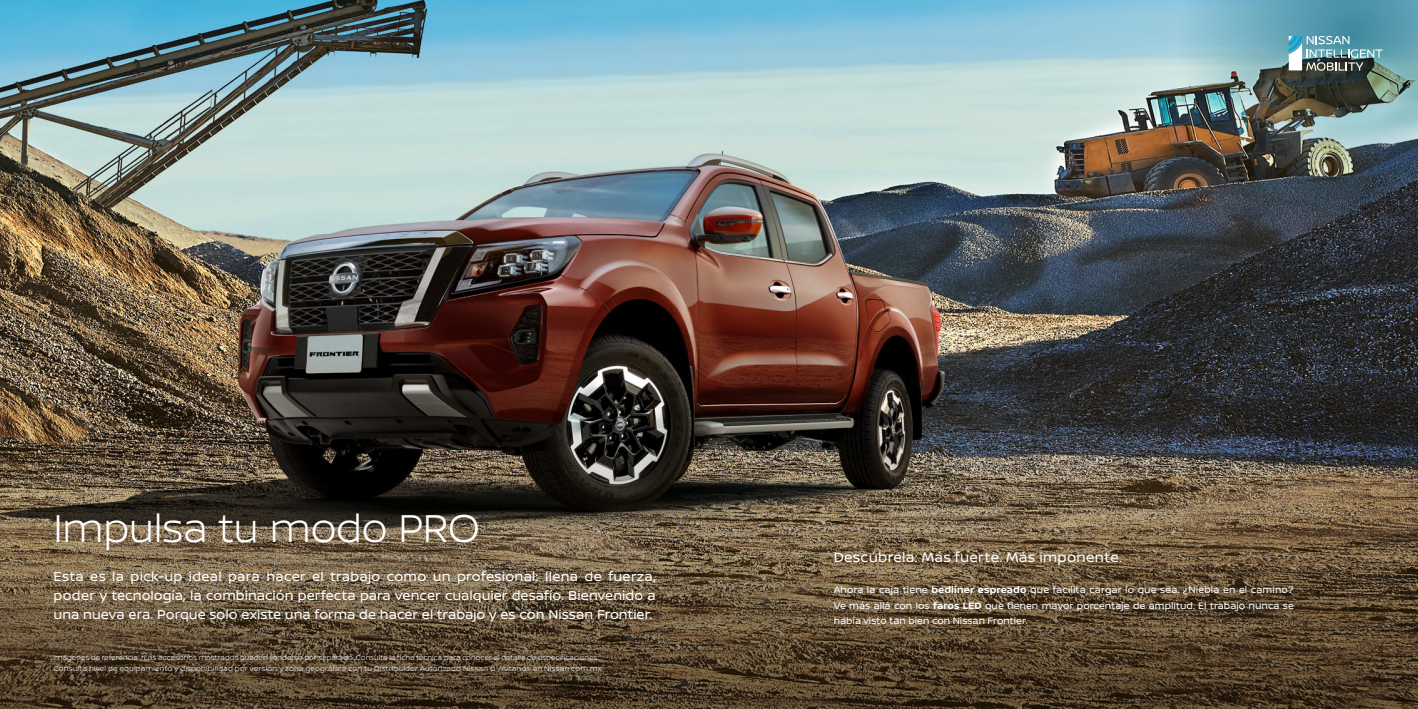
<style>
.page{position:relative;width:1418px;height:709px;background:#fff}
.page>*{position:absolute;margin:0;border:0;box-sizing:border-box;transform-origin:0 0}
.t1{font:300 41.25px "Nissan Brand";letter-spacing:-.01em;color:#fff}
.t2{font:14.38px "Nissan Brand";letter-spacing:.02em;color:#fff}
.t3{font:13.75px/18.8px "Nissan Brand";color:#fff;text-align:justify}
.t4{font:10px/15.6px "Nissan Brand";color:#fff;text-align:justify}
.t5{font:300 7.5px/10.6px "Nissan Brand";letter-spacing:.01em;color:#fff}
.s1{font-weight:700}
</style>
<div class="page">
<img style="left:0;top:0;width:1417px;height:387px">
<img style="left:0;top:387px;width:1417px;height:322px">
<img style="left:1156px;top:0;width:261px;height:232px">
<svg style="left:1288px;top:36px;width:94px;height:35px;background:#7299a0"></svg>
<h1 class="t1" style="left:54px;top:498px;width:428px">Impulsa tu modo PRO</h1>
<p class="t3" style="left:54px;top:566px;width:604px">Esta es la pick-up ideal para hacer el trabajo como un profesional: llena de fuerza, poder y tecnología; la combinación perfecta para vencer cualquier desafío. Bienvenido a una nueva era. Porque solo existe una forma de hacer el trabajo y es con Nissan Frontier.</p>
<p class="t5" style="left:53px;top:652px;width:549px">Imágenes de referencia. *Los accesorios mostrados pueden venderse por separado. Consulta la ficha técnica para conocer el detalle de especificaciones.<br>Consulta nivel de equipamiento y disponibilidad por versión y zona geográfica con tu Distribuidor Autorizado Nissan o visítanos en Nissan.com.mx</p>
<h2 class="t2" style="left:833px;top:546px;width:290px">Descúbrela: Más fuerte. Más imponente.</h2>
<h3 class="t4" style="left:833px;top:581px;width:462px">Ahora la caja tiene <span class="s1">bedliner espreado</span> que facilita cargar lo que sea. ¿Niebla en el camino?<br>Ve más allá con los <span class="s1">faros LED</span> que tienen mayor porcentaje de amplitud. El trabajo nunca se había visto tan bien con Nissan Frontier.</h3>
</div>
